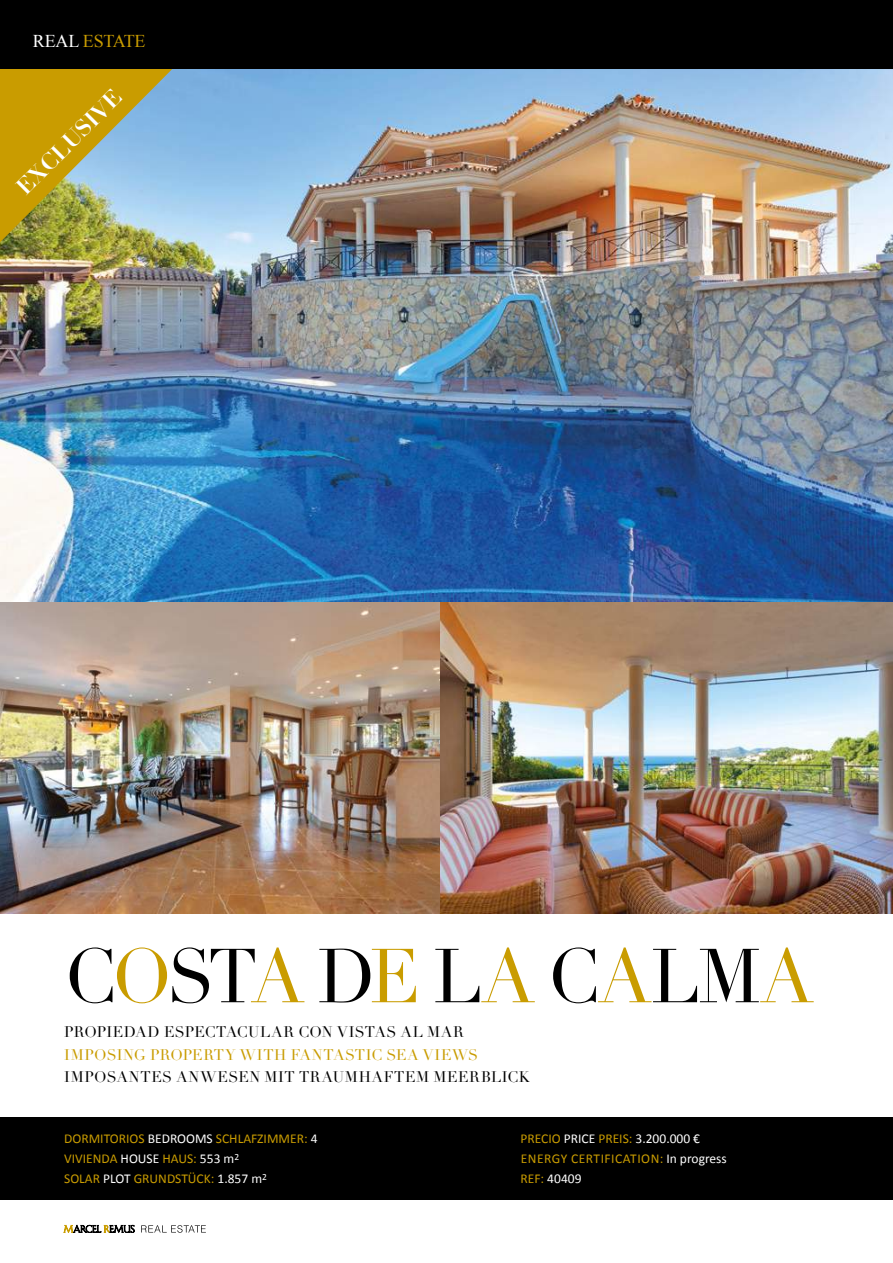
<style>
.page{position:relative;width:893px;height:1263px;background:#fff}
.page>*{position:absolute;margin:0;border:0;box-sizing:border-box;transform-origin:0 0}
.t1{font:75px "Didot";letter-spacing:-.045em;color:#000;scale:.96 1}
.t2{font:700 22.5px "Didot";color:#fff}
.t3{font:18px "Times New Roman";letter-spacing:-.01em;color:#c99c00}
.t4{font:15px "Didot";letter-spacing:.035em;color:#000}
.t5{font:15px "Didot";letter-spacing:.03em;color:#c99c00}
.t6{font:13.5px/20px "Calibri";color:#c99c00}
.s1{color:#fff}
.s2{color:#c99c00}
</style>
<div class="page">
<img style="left:0;top:601px;width:893px;height:313px">
<img style="left:0;top:68px;width:893px;height:533px">
<svg style="left:0;top:68px;width:182px;height:174px"></svg>
<div style="left:0;top:1117px;width:893px;height:82px;background:#000"></div>
<svg style="left:64px;top:1224px;width:71px;height:9px"></svg>
<svg style="left:141px;top:1225px;width:65px;height:8px"></svg>
<div style="left:0;top:0;width:893px;height:68px;background:#000"></div>
<h3 class="t3" style="left:33px;top:28px;width:114px"><span class="s1">REAL</span> ESTATE</h3>
<h2 class="t2" style="left:10px;top:181px;width:139px;rotate:-45deg">EXCLUSIVE</h2>
<h1 class="t1" style="left:64px;top:931px;width:782px">C<span class="s2">O</span>ST<span class="s2">A</span> D<span class="s2">E</span> L<span class="s2">A</span> C<span class="s2">A</span>LM<span class="s2">A</span></h1>
<p class="t4" style="left:64px;top:1023px;width:401px">PROPIEDAD ESPECTACULAR CON VISTAS AL MAR</p>
<p class="t5" style="left:64px;top:1045px;width:416px">IMPOSING PROPERTY WITH FANTASTIC SEA VIEWS</p>
<p class="t4" style="left:64px;top:1067px;width:467px">IMPOSANTES ANWESEN MIT TRAUMHAFTEM MEERBLICK</p>
<p class="t6" style="left:64px;top:1129px;width:255px">DORMITORIOS <span class="s1">BEDROOMS</span> SCHLAFZIMMER: <span class="s1">4<br></span>VIVIENDA <span class="s1">HOUSE</span> HAUS: <span class="s1">553 m</span><sup>2<br></sup>SOLAR <span class="s1">PLOT</span> GRUNDSTÜCK: <span class="s1">1.857 m</span><sup>2</sup></p>
<p class="t6" style="left:520px;top:1129px;width:208px">PRECIO <span class="s1">PRICE</span> PREIS: <span class="s1">3.200.000 €<br></span>ENERGY CERTIFICATION: <span class="s1">In progress<br></span>REF: <span class="s1">40409</span></p>
</div>
